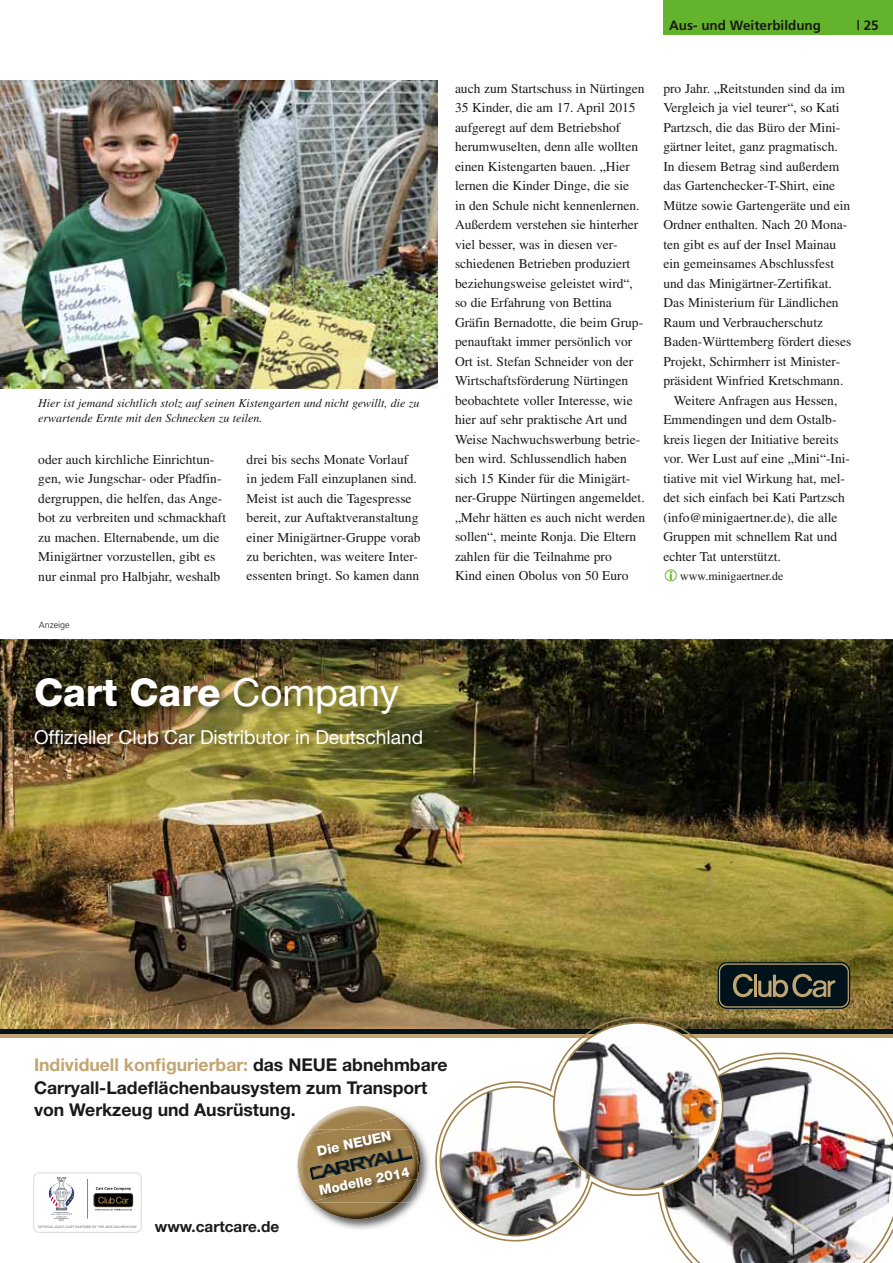
<style>
.page{position:relative;width:893px;height:1263px;background:#fff}
.page>*{position:absolute;margin:0;border:0;box-sizing:border-box;transform-origin:0 0}
.t1{font:800 38.4px "Helvetica Neue";color:#fff}
.t2{font:19.2px "Helvetica Neue";color:#fff}
.t3{font:700 17.55px/22.5px "Helvetica Neue";color:#1a1a18}
.t4{font:700 15.3px "Helvetica Neue";color:#1a1a18}
.t5{font:13.5px/19.5px "Times";color:#1a1a18}
.t6{font:700 13.5px "Frutiger";color:#1a1a18}
.t7{font:800 13.5px "Helvetica Neue";color:#fff}
.t8{font:italic 12px/15px "Times";color:#1a1a18}
.t9{font:12px "Times";color:#1a1a18}
.t10{font:300 9px "Frutiger";color:#1a1a18}
.t11{font:500 3.3px "Gotham";letter-spacing:-.02em;color:#818281}
.s1{font-weight:400}
.s2{color:#c2a572}
</style>
<div class="page">
<div style="left:663px;top:0;width:230px;height:35px;background:#64b32c"></div>
<img style="left:0;top:81px;width:438px;height:307px">
<img style="left:0;top:639px;width:893px;height:390px">
<div style="left:718px;top:962px;width:132px;height:47px;background:#0a1b1a;border-radius:10px"></div>
<svg style="left:719px;top:963px;width:140px;height:46px"></svg>
<div style="left:0;top:1032px;width:893px;height:5px;background:#c2a572"></div>
<div style="left:0;top:1029px;width:893px;height:5px;background:#00131a"></div>
<img style="left:32px;top:676px;width:401px;height:80px">
<svg style="left:432px;top:1013px;width:461px;height:229px"></svg>
<img style="left:662px;top:1057px;width:231px;height:206px">
<img style="left:440px;top:1087px;width:151px;height:148px">
<img style="left:554px;top:1023px;width:169px;height:166px">
<div style="left:33px;top:1173px;width:108px;height:59px;border:1px solid #dadada;border-radius:5px"></div>
<svg style="left:49px;top:1177px;width:25px;height:44px"></svg>
<hr style="left:87px;top:1179px;width:1px;height:40px;background:#878786">
<svg style="left:94px;top:1187px;width:39px;height:24px"></svg>
<img style="left:297px;top:1115px;width:132px;height:114px">
<img style="left:298px;top:1106px;width:99px;height:11px">
<img style="left:313px;top:1201px;width:107px;height:18px">
<img style="left:298px;top:1117px;width:122px;height:84px">
<img style="left:316px;top:1200px;width:101px;height:2px">
<img style="left:316px;top:1129px;width:101px;height:71px">
<img style="left:309px;top:1166px;width:7px;height:14px">
<img style="left:316px;top:1146px;width:97px;height:33px">
<p class="t8" style="left:38px;top:395px;width:383px">Hier ist jemand sichtlich stolz auf seinen Kistengarten und nicht gewillt, die zu erwartende Ernte mit den Schnecken zu teilen.</p>
<p class="t5" style="left:38px;top:449px;width:189px">oder auch kirchliche Einrichtun&shy;gen, wie Jungschar- oder Pfadfin&shy;dergruppen, die helfen, das Ange&shy;bot zu verbreiten und schmackhaft zu machen. Elternabende, um die Minigärtner vorzustellen, gibt es nur einmal pro Halbjahr, weshalb</p>
<p class="t5" style="left:247px;top:449px;width:176px">drei bis sechs Monate Vorlauf in jedem Fall einzuplanen sind.<br>Meist ist auch die Tagespresse bereit, zur Auftaktveranstaltung einer Minigärtner-Gruppe vorab zu berichten, was weitere Inter&shy;essenten bringt. So kamen dann</p>
<p class="t10" style="left:39px;top:619px;width:33px">Anzeige</p>
<h1 class="t1" style="left:34px;top:670px;width:367px">Cart Care <span class="s1">Company</span></h1>
<h2 class="t2" style="left:34px;top:725px;width:391px">Offizieller Club Car Distributor in Deutschland</h2>
<p class="t6" style="left:669px;top:17px;width:154px">Aus- und Weiterbildung</p>
<p class="t6" style="left:857px;top:17px;width:23px">| 25</p>
<p class="t5" style="left:455px;top:79px;width:192px">auch zum Startschuss in Nürtingen<br>35 Kinder, die am 17. April 2015 aufgeregt auf dem Betriebshof herumwuselten, denn alle wollten einen Kistengarten bauen. „Hier lernen die Kinder Dinge, die sie<br>in den Schule nicht kennenlernen.<br>Außerdem verstehen sie hinterher viel besser, was in diesen ver&shy;schiedenen Betrieben produziert beziehungsweise geleistet wird“, so die Erfahrung von Bettina<br>Gräfin Bernadotte, die beim Grup&shy;penauftakt immer persönlich vor<br>Ort ist. Stefan Schneider von der<br>Wirtschaftsförderung Nürtingen beobachtete voller Interesse, wie hier auf sehr praktische Art und<br>Weise Nachwuchswerbung betrie&shy;ben wird. Schlussendlich haben sich 15 Kinder für die Minigärt&shy;ner-Gruppe Nürtingen angemeldet. „Mehr hätten es auch nicht werden sollen“, meinte Ronja. Die Eltern zahlen für die Teilnahme pro<br>Kind einen Obolus von 50 Euro</p>
<p class="t5" style="left:663px;top:78px;width:183px">pro Jahr. „Reitstunden sind da im</p>
<p class="t5" style="left:663px;top:98px;width:178px">Vergleich ja viel teurer“, so Kati</p>
<p class="t5" style="left:663px;top:117px;width:178px">Partzsch, die das Büro der Mini-</p>
<p class="t5" style="left:663px;top:137px;width:176px">gärtner leitet, ganz pragmatisch.</p>
<p class="t5" style="left:663px;top:156px;width:178px">In diesem Betrag sind außerdem</p>
<p class="t5" style="left:663px;top:176px;width:173px">das Gartenchecker-T-Shirt, eine</p>
<p class="t5" style="left:663px;top:195px;width:188px">Mütze sowie Gartengeräte und ein</p>
<p class="t5" style="left:663px;top:215px;width:185px">Ordner enthalten. Nach 20 Mona-</p>
<p class="t5" style="left:663px;top:234px;width:174px">ten gibt es auf der Insel Mainau</p>
<p class="t5" style="left:663px;top:254px;width:172px">ein gemeinsames Abschlussfest</p>
<p class="t5" style="left:663px;top:273px;width:170px">und das Minigärtner-Zertifikat.</p>
<p class="t5" style="left:663px;top:293px;width:177px">Das Ministerium für Ländlichen</p>
<p class="t5" style="left:663px;top:312px;width:161px">Raum und Verbraucherschutz</p>
<p class="t5" style="left:663px;top:332px;width:189px">Baden-Württemberg fördert dieses</p>
<p class="t5" style="left:663px;top:351px;width:178px">Projekt, Schirmherr ist Minister-</p>
<p class="t5" style="left:663px;top:371px;width:182px">präsident Winfried Kretschmann.</p>
<p class="t5" style="left:674px;top:390px;width:165px">Weitere Anfragen aus Hessen,</p>
<p class="t5" style="left:663px;top:410px;width:175px">Emmendingen und dem Ostalb-</p>
<p class="t5" style="left:663px;top:429px;width:177px">kreis liegen der Initiative bereits</p>
<p class="t5" style="left:663px;top:449px;width:188px">vor. Wer Lust auf eine „Mini“-Ini-</p>
<p class="t5" style="left:663px;top:468px;width:183px">tiative mit viel Wirkung hat, mel-</p>
<p class="t5" style="left:663px;top:488px;width:183px">det sich einfach bei Kati Partzsch</p>
<p class="t5" style="left:663px;top:507px;width:176px">(info@minigaertner.de), die alle</p>
<p class="t5" style="left:663px;top:527px;width:175px">Gruppen mit schnellem Rat und</p>
<p class="t5" style="left:663px;top:546px;width:119px">echter Tat unterstützt.</p>
<p class="t9" style="left:680px;top:569px;width:105px">www.minigaertner.de</p>
<p class="t3" style="left:34px;top:1053px;width:415px"><span class="s2">Individuell konfigurierbar:</span> das NEUE abnehmbare<br>Carryall-Ladeflächenbausystem zum Transport von Werkzeug und Ausrüstung.</p>
<p class="t11" style="left:38px;top:1224px;width:100px">OFFICIAL GOLF CART PARTNER OF THE 2015 SOLHEIM CUP</p>
<p class="t4" style="left:155px;top:1217px;width:126px">www.cartcare.de</p>
<p class="t7" style="left:316px;top:1143px;width:77px;rotate:-12deg">Die NEUEN</p>
<p class="t7" style="left:318px;top:1183px;width:94px;rotate:-12deg">Modelle 2014</p>
</div>
